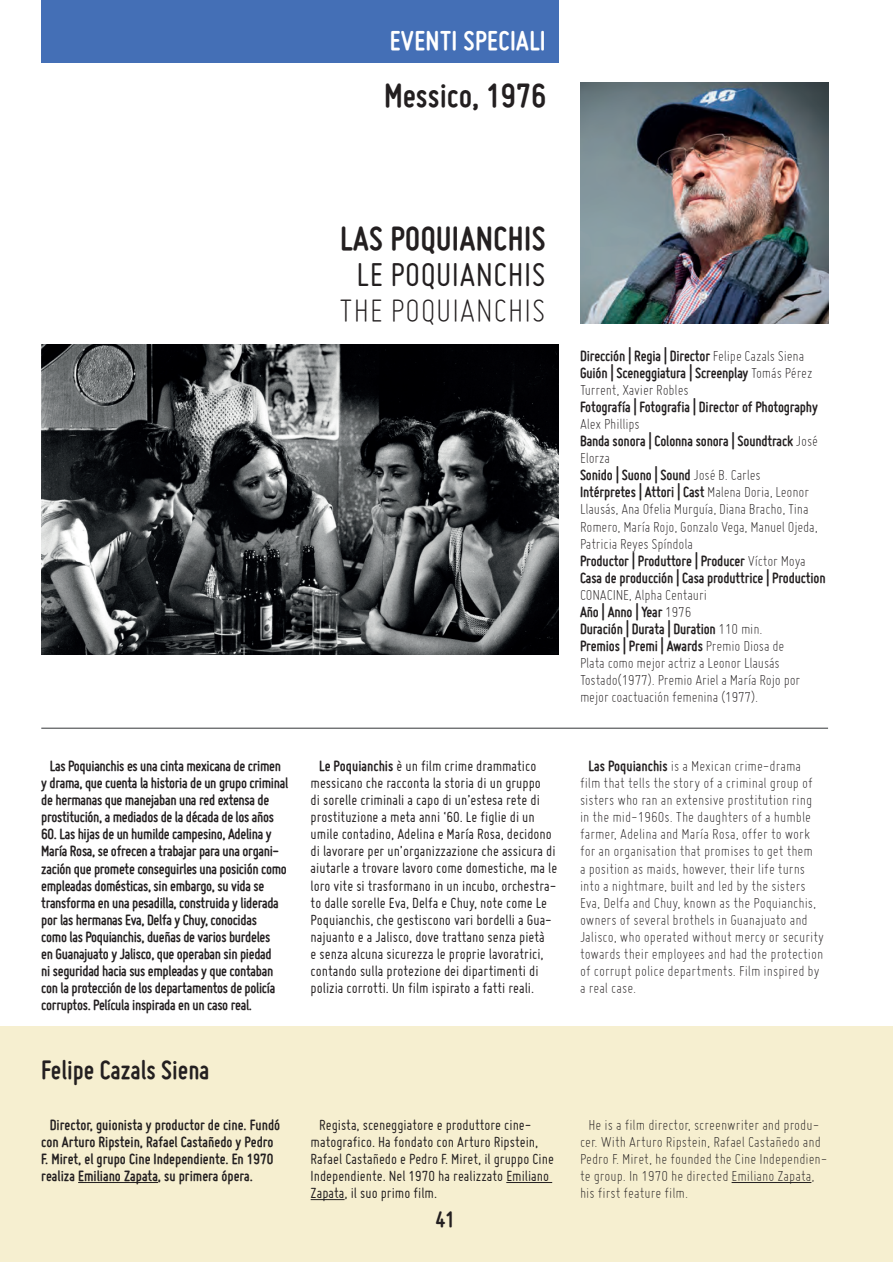
<style>
.page{position:relative;width:893px;height:1262px;background:#fff}
.page>*{position:absolute;margin:0;border:0;box-sizing:border-box;transform-origin:0 0}
.t1{font:700 36px "Miso";letter-spacing:.015em;color:#231f20}
.t2{font:300 36px "Miso";letter-spacing:.015em;color:#231f20}
.t3{font:36px "Miso";letter-spacing:.015em;color:#231f20}
.t4{font:700 29.25px "Miso";letter-spacing:.015em;color:#fff}
.t5{font:700 28.5px "Miso";color:#231f20}
.t6{font:700 24px "Miso";color:#231f20}
.t7{font:300 15.9px/17.1px "Miso";color:#231f20}
.t8{font:700 15.9px/17.1px "Miso";letter-spacing:-.02em;color:#231f20}
.t9{font:15.9px/17.1px "Miso";color:#231f20}
.t10{font:700 15.9px/17.1px "Miso";color:#231f20}
.s1{font-weight:300}
.s2{font-weight:700}
</style>
<div class="page">
<div style="left:0;top:1026px;width:893px;height:236px;background:#f6efd0"></div>
<div style="left:41px;top:0;width:518px;height:63px;background:#446fb6"></div>
<img style="left:580px;top:83px;width:248px;height:241px">
<hr style="left:41px;top:728px;width:787px;height:1px;background:#333638">
<hr style="left:78px;top:1182px;width:80px;height:1px;background:#231f20">
<hr style="left:506px;top:1182px;width:46px;height:1px;background:#231f20">
<hr style="left:311px;top:1199px;width:34px;height:1px;background:#231f20">
<hr style="left:731px;top:1182px;width:80px;height:1px;background:#231f20">
<img style="left:41px;top:344px;width:518px;height:311px">
<h2 class="t4" style="left:275px;top:24px;width:272px">CONTEMPORAN A CONCORSO</h2>
<h2 class="t4" style="left:390px;top:24px;width:157px">EVENTI SPECIALI</h2>
<h1 class="t1" style="left:384px;top:75px;width:163px">Messico, 1976</h1>
<p class="t8" style="left:41px;top:757px;width:248px;text-indent:8px">Las Poquianchis es una cinta mexicana de crimen y drama, que cuenta la historia de un grupo criminal de hermanas que manejaban una red extensa de prostitución, a mediados de la década de los años</p>
<p class="t8" style="left:41px;top:826px;width:247px">60. Las hijas de un humilde campesino, Adelina y María Rosa, se ofrecen a trabajar para una organi&shy;zación que promete conseguirles una posición como empleadas domésticas, sin embargo, su vida se transforma en una pesadilla, construida y liderada por las hermanas Eva, Delfa y Chuy, conocidas<br>como las Poquianchis, dueñas de varios burdeles<br>en Guanajuato y Jalisco, que operaban sin piedad<br>ni seguridad hacia sus empleadas y que contaban con la protección de los departamentos de policía corruptos. Película inspirada en un caso real.</p>
<h1 class="t1" style="left:340px;top:218px;width:207px">LAS POQUIANCHIS</h1>
<h1 class="t3" style="left:357px;top:254px;width:191px">LE POQUIANCHIS</h1>
<h1 class="t2" style="left:339px;top:290px;width:208px">THE POQUIANCHIS</h1>
<p class="t8" style="left:580px;top:347px;width:234px">Dirección | Regia | Director <span class="s1">Felipe Cazals Siena<br></span>Guión | Sceneggiatura | Screenplay <span class="s1">Tomás Pérez<br>Turrent, Xavier Robles</span></p>
<p class="t8" style="left:580px;top:398px;width:239px">Fotografía | Fotografia | Director of Photography</p>
<p class="t7" style="left:580px;top:415px;width:247px">Alex Phillips<br><span class="s2">Banda sonora | Colonna sonora | Soundtrack</span> José Elorza<br><span class="s2">Sonido | Suono | Sound</span> José B. Carles<br><span class="s2">Intérpretes | Attori | Cast</span> Malena Doria, Leonor Llausás, Ana Ofelia Murguía, Diana Bracho, Tina Romero, María Rojo, Gonzalo Vega, Manuel Ojeda, Patricia Reyes Spíndola<br><span class="s2">Productor | Produttore | Producer</span> Víctor Moya <span class="s2">Casa de producción | Casa produttrice | Production</span></p>
<p class="t7" style="left:580px;top:586px;width:222px">CONACINE, Alpha Centauri<br><span class="s2">Año | Anno | Year</span> 1976<br><span class="s2">Duración | Durata | Duration</span> 110 min.<br><span class="s2">Premios | Premi | Awards</span> Premio Diosa de Plata como mejor actriz a Leonor Llausás Tostado(1977). Premio Ariel a María Rojo por mejor coactuación femenina (1977).</p>
<p class="t9" style="left:311px;top:757px;width:248px;text-indent:8px"><span class="s2">Le Poquianchis</span> è un film crime drammatico messicano che racconta la storia di un gruppo<br>di sorelle criminali a capo di un’estesa rete di prostituzione a meta anni ‘60. Le figlie di un umile contadino, Adelina e María Rosa, decidono di lavorare per un’organizzazione che assicura di aiutarle a trovare lavoro come domestiche, ma le loro vite si trasformano in un incubo, orchestra&shy;to dalle sorelle Eva, Delfa e Chuy, note come Le Poquianchis, che gestiscono vari bordelli a Gua&shy;najuanto e a Jalisco, dove trattano senza pietà<br>e senza alcuna sicurezza le proprie lavoratrici, contando sulla protezione dei dipartimenti di polizia corrotti. Un film ispirato a fatti reali.</p>
<p class="t7" style="left:580px;top:757px;width:246px;text-indent:8px"><span class="s2">Las Poquianchis</span> is a Mexican crime-drama film that tells the story of a criminal group of sisters who ran an extensive prostitution ring in the mid-1960s. The daughters of a humble farmer, Adelina and María Rosa, offer to work for an organisation that promises to get them<br>a position as maids, however, their life turns into a nightmare, built and led by the sisters Eva, Delfa and Chuy, known as the Poquianchis, owners of several brothels in Guanajuato and Jalisco, who operated without mercy or security towards their employees and had the protection of corrupt police departments. Film inspired by a real case.</p>
<h3 class="t5" style="left:41px;top:1054px;width:170px">Felipe Cazals Siena</h3>
<p class="t10" style="left:41px;top:1116px;width:240px;text-indent:8px">Director, guionista y productor de cine. Fundó con Arturo Ripstein, Rafael Castañedo y Pedro F. Miret, el grupo Cine Independiente. En 1970 realiza Emiliano Zapata, su primera ópera.</p>
<p class="t9" style="left:311px;top:1116px;width:245px;text-indent:9px">Regista, sceneggiatore e produttore cine&shy;matografico. Ha fondato con Arturo Ripstein, Rafael Castañedo e Pedro F. Miret, il gruppo Cine Independiente. Nel 1970 ha realizzato Emiliano Zapata, il suo primo film.</p>
<p class="t7" style="left:580px;top:1116px;width:249px;text-indent:9px">He is a film director, screenwriter and produ&shy;cer. With Arturo Ripstein, Rafael Castañedo and Pedro F. Miret, he founded the Cine Independien&shy;te group. In 1970 he directed Emiliano Zapata, his first feature film.</p>
<h3 class="t6" style="left:435px;top:1206px;width:21px">41</h3>
</div>
